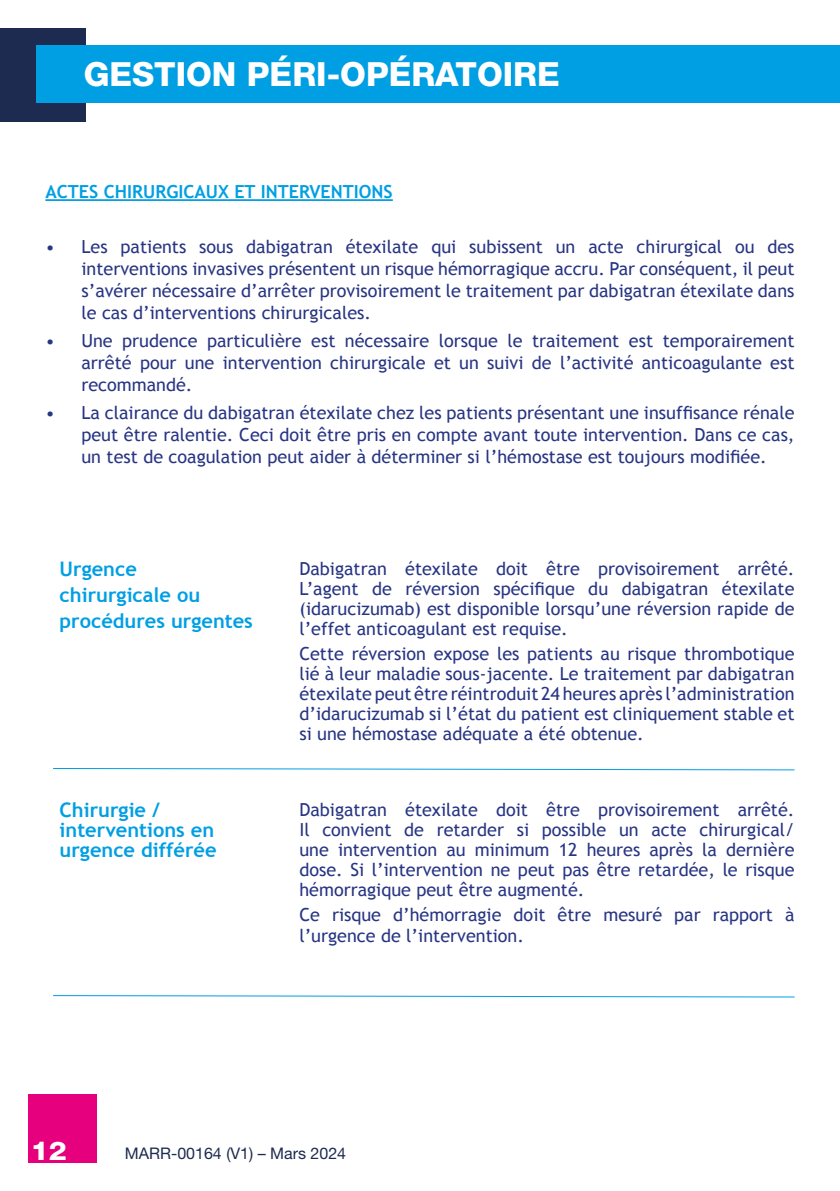
<style>
.page{position:relative;width:840px;height:1191px;background:#fff}
.page>*{position:absolute;margin:0;border:0;box-sizing:border-box;transform-origin:0 0}
.t1{font:800 33.2px "Helvetica Neue LT Com";color:#fff}
.t2{font:800 26px "Helvetica Neue LT Com";color:#fff;scale:1.1 1}
.t3{font:700 20px/20px "Trebuchet MS";color:#009fe3}
.t4{font:18px/20px "Trebuchet MS";color:#283583;text-align:justify}
.t5{font:700 18px "Trebuchet MS";color:#009fe3}
.t6{font:16px "Helvetica Neue LT Std";color:#1d2b50}
</style>
<div class="page">
<div style="left:28px;top:1094px;width:68px;height:68px;background:#e6007d"></div>
<div style="left:0;top:28px;width:85px;height:94px;background:#1d2b50"></div>
<div style="left:36px;top:46px;width:803px;height:57px;background:#009fe3"></div>
<hr style="left:45px;top:199px;width:347px;height:2px;background:#009fe3">
<svg style="left:53px;top:768px;width:742px;height:3px"></svg>
<svg style="left:53px;top:995px;width:742px;height:3px"></svg>
<p class="t1" style="left:84px;top:54px;width:477px">GESTION PÉRI-OPÉRATOIRE</p>
<p class="t5" style="left:45px;top:180px;width:349px">ACTES CHIRURGICAUX ET INTERVENTIONS</p>
<p class="t4" style="left:81px;top:236px;width:714px;line-height:22px;text-indent:-36px">• Les patients sous dabigatran étexilate qui subissent un acte chirurgical ou des interventions invasives présentent un risque hémorragique accru. Par conséquent, il peut s’avérer nécessaire d’arrêter provisoirement le traitement par dabigatran étexilate dans le cas d’interventions chirurgicales.</p>
<p class="t4" style="left:81px;top:330px;width:714px;line-height:22px;text-indent:-36px">• Une prudence particulière est nécessaire lorsque le traitement est temporairement arrêté pour une intervention chirurgicale et un suivi de l’activité anticoagulante est recommandé.</p>
<p class="t4" style="left:81px;top:401px;width:714px;line-height:22px;text-indent:-36px">• La clairance du dabigatran étexilate chez les patients présentant une insuffisance rénale peut être ralentie. Ceci doit être pris en compte avant toute intervention. Dans ce cas, un test de coagulation peut aider à déterminer si l’hémostase est toujours modifiée.</p>
<p class="t3" style="left:60px;top:559px;width:79px">Urgence</p>
<p class="t3" style="left:60px;top:585px;width:142px">chirurgicale ou</p>
<p class="t3" style="left:60px;top:610px;width:195px">procédures urgentes</p>
<p class="t3" style="left:60px;top:800px;width:158px">Chirurgie / interventions en urgence différée</p>
<p class="t4" style="left:299px;top:558px;width:496px">Dabigatran étexilate doit être provisoirement arrêté.<br>L’agent de réversion spécifique du dabigatran étexilate (idarucizumab) est disponible lorsqu’une réversion rapide de l’effet anticoagulant est requise.</p>
<p class="t4" style="left:299px;top:644px;width:496px">Cette réversion expose les patients au risque thrombotique lié à leur maladie sous-jacente. Le traitement par dabigatran étexilate peut être réintroduit 24 heures après l’administration d’idarucizumab si l’état du patient est cliniquement stable et si une hémostase adéquate a été obtenue.</p>
<p class="t4" style="left:299px;top:799px;width:496px">Dabigatran étexilate doit être provisoirement arrêté.<br>Il convient de retarder si possible un acte chirurgical/ une intervention au minimum 12 heures après la dernière dose. Si l’intervention ne peut pas être retardée, le risque hémorragique peut être augmenté.</p>
<p class="t4" style="left:299px;top:905px;width:496px">Ce risque d’hémorragie doit être mesuré par rapport à l’urgence de l’intervention.</p>
<h2 class="t2" style="left:31px;top:1135px;width:34px">12</h2>
<p class="t6" style="left:125px;top:1144px;width:223px">MARR-00164 (V1) – Mars 2024</p>
</div>
